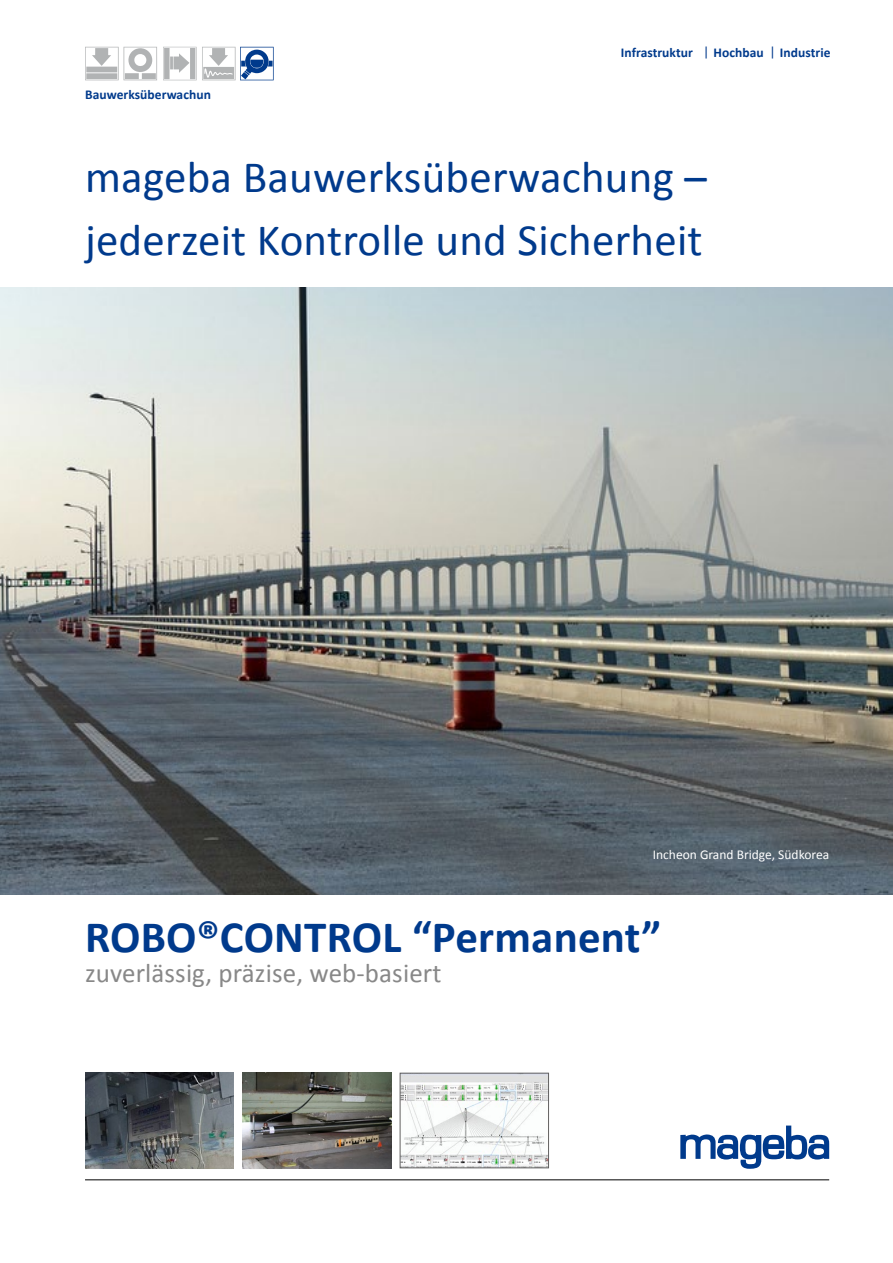
<style>
.page{position:relative;width:893px;height:1263px;background:#fff}
.page>*{position:absolute;margin:0;border:0;box-sizing:border-box;transform-origin:0 0}
.t1{font:45px/63px "Calibri";letter-spacing:.005em;color:#003a8c}
.t2{font:700 45px "Calibri";letter-spacing:.005em;color:#003a8c}
.t3{font:27px "Calibri";letter-spacing:.005em;color:#888}
.t4{font:700 13.5px "Calibri";letter-spacing:.005em;color:#003a8c}
.t5{font:13.5px "Calibri";color:#fff}
.s1{font-weight:400}
</style>
<div class="page">
<hr style="left:85px;top:1179px;width:744px;height:1px;background:#000">
<svg style="left:85px;top:47px;width:72px;height:34px"></svg>
<svg style="left:163px;top:47px;width:111px;height:33px"></svg>
<svg style="left:241px;top:72px;width:7px;height:7px"></svg>
<img style="left:0;top:287px;width:893px;height:608px">
<img style="left:402px;top:1075px;width:145px;height:91px">
<div style="left:400px;top:1073px;width:149px;height:95px;border:1px solid #616060"></div>
<img style="left:242px;top:1073px;width:149px;height:95px">
<img style="left:85px;top:1073px;width:149px;height:95px">
<svg style="left:680px;top:1125px;width:149px;height:44px"></svg>
<p class="t4" style="left:85px;top:85px;width:127px">Bauwerksüberwachun</p>
<p class="t4" style="left:621px;top:43px;width:211px">Infrastruktur <span class="s1">|</span> Hochbau <span class="s1">|</span> Industrie</p>
<p class="t1" style="left:85px;top:144px;width:623px">mageba Bauwerksüberwachung – jederzeit Kontrolle und Sicherheit</p>
<p class="t5" style="left:653px;top:845px;width:178px">Incheon Grand Bridge, Südkorea</p>
<p class="t2" style="left:85px;top:905px;width:578px">ROBO®CONTROL “Permanent”</p>
<p class="t3" style="left:85px;top:954px;width:358px">zuverlässig, präzise, web-basiert</p>
</div>
